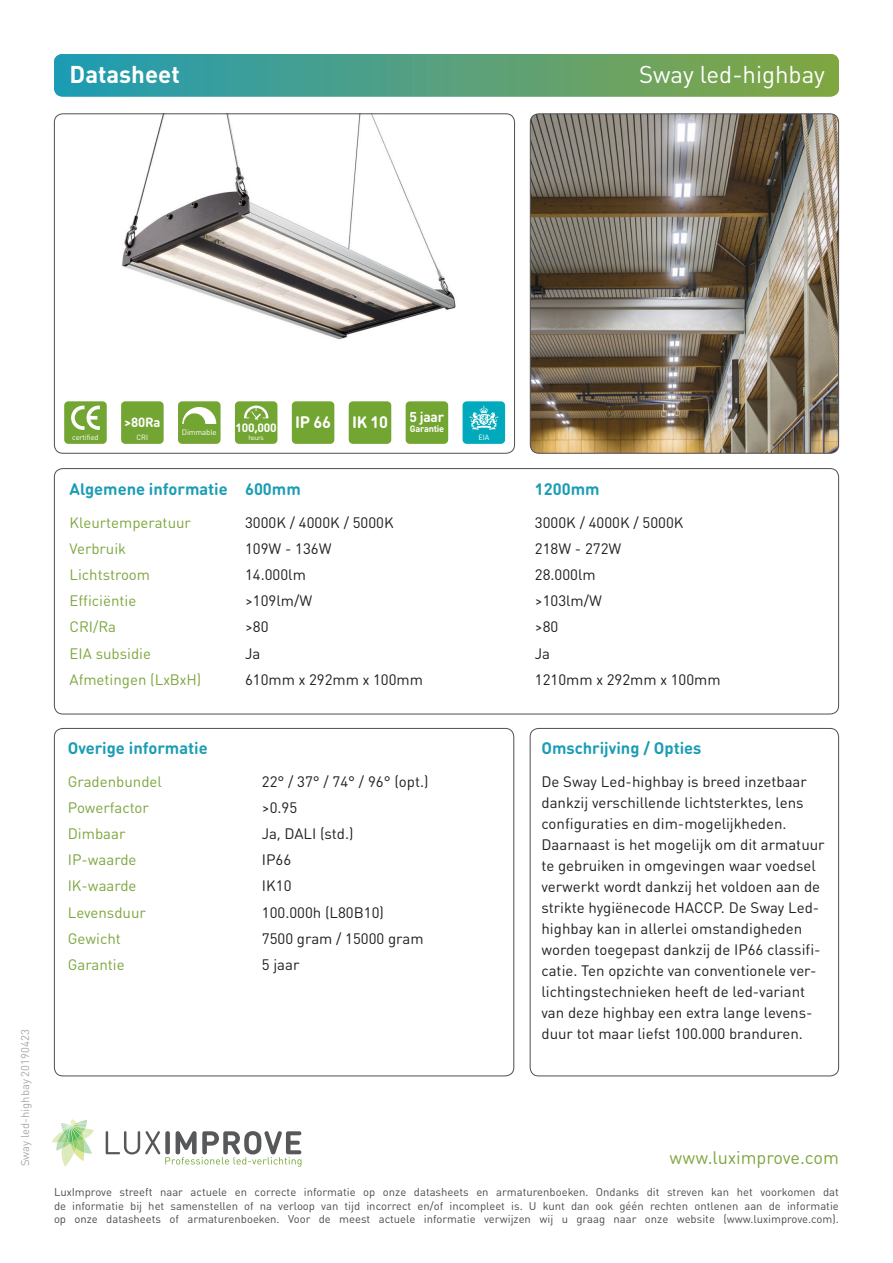
<style>
.page{position:relative;width:893px;height:1263px;background:#fff}
.page>*{position:absolute;margin:0;border:0;box-sizing:border-box;transform-origin:0 0}
.t1{font:24px "DINOT";color:#fff}
.t2{font:700 24px "DINOT";color:#fff}
.t3{font:18px "DIN Round Pro";color:#7fa741}
.t4{font:700 16.5px "DIN Round Pro";color:#1c9db4}
.t5{font:700 16.5px "DIN Round Pro";letter-spacing:-.02em;color:#fff}
.t6{font:15px/21px "DIN Round Pro";color:#231f20}
.t7{font:15px "DIN Round Pro";color:#7ea63f}
.t8{font:700 14.1px "DIN Round Pro";color:#fff}
.t9{font:700 13.2px "DIN Round Pro";color:#fff}
.t10{font:700 12px "DIN Round Pro";letter-spacing:-.02em;color:#fff}
.t11{font:11.25px/13.5px "DIN Round Pro";color:#4b4c4d;text-align:justify}
.t12{font:11.25px "DINOT";color:#a8a9ad}
.t13{font:700 9.15px "DIN Round Pro";letter-spacing:-.02em;color:#fff}
.t14{font:7.8px "DIN Round Pro";letter-spacing:-.02em;color:#fff}
.t15{font:7.5px "DIN Round Pro";letter-spacing:-.02em;color:#fff}
.t16{font:6.75px "DIN Round Pro";letter-spacing:-.075em;color:#fff}
</style>
<div class="page">
<svg style="left:54px;top:54px;width:785px;height:43px;background:#55a17c"></svg>
<img style="left:530px;top:114px;width:309px;height:339px">
<div style="left:530px;top:113px;width:309px;height:341px;border:1px solid #504f4f;border-radius:9px"></div>
<img style="left:122px;top:115px;width:334px;height:225px">
<div style="left:64px;top:401px;width:43px;height:43px;background:#73a532;border-radius:4px"></div>
<svg style="left:71px;top:406px;width:29px;height:24px"></svg>
<div style="left:121px;top:401px;width:43px;height:43px;background:#73a532;border-radius:4px"></div>
<div style="left:178px;top:401px;width:43px;height:43px;background:#73a532;border-radius:4px"></div>
<svg style="left:182px;top:407px;width:34px;height:17px"></svg>
<div style="left:235px;top:401px;width:42px;height:43px;background:#73a532;border-radius:4px"></div>
<svg style="left:244px;top:405px;width:24px;height:15px"></svg>
<div style="left:292px;top:401px;width:42px;height:43px;background:#73a532;border-radius:4px"></div>
<div style="left:349px;top:401px;width:42px;height:43px;background:#73a532;border-radius:4px"></div>
<div style="left:406px;top:401px;width:42px;height:43px;background:#73a532;border-radius:4px"></div>
<div style="left:463px;top:401px;width:42px;height:43px;background:#00aabc;border-radius:4px"></div>
<svg style="left:469px;top:406px;width:29px;height:24px"></svg>
<div style="left:54px;top:468px;width:785px;height:246px;border:1px solid #504f4f;border-radius:9px"></div>
<div style="left:530px;top:728px;width:309px;height:348px;border:1px solid #504f4f;border-radius:9px"></div>
<svg style="left:106px;top:1131px;width:195px;height:35px"></svg>
<svg style="left:52px;top:1119px;width:42px;height:47px"></svg>
<p class="t2" style="left:70px;top:58px;width:112px">Datasheet</p>
<p class="t1" style="left:639px;top:59px;width:187px">Sway led-highbay</p>
<p class="t12" style="left:18px;top:1166px;width:138px;rotate:-90deg">Sway led-highbay 20190423</p>
<p class="t9" style="left:124px;top:413px;width:38px">&gt;80Ra</p>
<p class="t15" style="left:72px;top:432px;width:28px">certified</p>
<p class="t15" style="left:137px;top:432px;width:13px">CRI</p>
<p class="t14" style="left:182px;top:427px;width:36px">Dimmable</p>
<p class="t10" style="left:236px;top:419px;width:42px">100,000</p>
<p class="t5" style="left:295px;top:411px;width:37px">IP 66</p>
<p class="t5" style="left:352px;top:411px;width:37px">IK 10</p>
<p class="t8" style="left:410px;top:407px;width:36px">5 jaar</p>
<p class="t13" style="left:410px;top:422px;width:36px">Garantie</p>
<p class="t16" style="left:248px;top:433px;width:17px">hours</p>
<p class="t15" style="left:478px;top:432px;width:13px">EIA</p>
<p class="t4" style="left:70px;top:477px;width:160px">Algemene informatie</p>
<p class="t4" style="left:245px;top:477px;width:57px">600mm</p>
<p class="t4" style="left:535px;top:477px;width:66px">1200mm</p>
<p class="t7" style="left:70px;top:512px;width:123px">Kleurtemperatuur</p>
<p class="t6" style="left:245px;top:511px;width:150px">3000K / 4000K / 5000K</p>
<p class="t6" style="left:535px;top:511px;width:150px">3000K / 4000K / 5000K</p>
<p class="t7" style="left:70px;top:538px;width:58px">Verbruik</p>
<p class="t7" style="left:70px;top:565px;width:82px">Lichtstroom</p>
<p class="t6" style="left:245px;top:537px;width:88px">109W - 136W</p>
<p class="t6" style="left:245px;top:563px;width:62px">14.000lm</p>
<p class="t6" style="left:535px;top:537px;width:88px">218W - 272W</p>
<p class="t6" style="left:535px;top:563px;width:62px">28.000lm</p>
<p class="t7" style="left:70px;top:591px;width:68px">Efficiëntie</p>
<p class="t6" style="left:245px;top:590px;width:69px">&gt;109lm/W</p>
<p class="t6" style="left:535px;top:590px;width:69px">&gt;103lm/W</p>
<p class="t7" style="left:70px;top:617px;width:48px">CRI/Ra</p>
<p class="t6" style="left:245px;top:616px;width:25px">&gt;80</p>
<p class="t6" style="left:535px;top:616px;width:25px">&gt;80</p>
<p class="t7" style="left:70px;top:643px;width:83px">EIA subsidie</p>
<p class="t6" style="left:245px;top:642px;width:17px">Ja</p>
<p class="t6" style="left:535px;top:642px;width:17px">Ja</p>
<p class="t7" style="left:70px;top:669px;width:133px">Afmetingen (LxBxH)</p>
<p class="t6" style="left:245px;top:668px;width:179px">610mm x 292mm x 100mm</p>
<p class="t6" style="left:535px;top:668px;width:187px">1210mm x 292mm x 100mm</p>
<p class="t4" style="left:68px;top:736px;width:141px">Overige informatie</p>
<p class="t7" style="left:68px;top:771px;width:96px">Gradenbundel</p>
<p class="t6" style="left:262px;top:770px;width:168px">22° / 37° / 74° / 96° (opt.)</p>
<p class="t7" style="left:68px;top:797px;width:83px">Powerfactor</p>
<p class="t6" style="left:262px;top:796px;width:37px">&gt;0.95</p>
<p class="t7" style="left:68px;top:824px;width:59px">Dimbaar</p>
<p class="t6" style="left:262px;top:822px;width:93px">Ja, DALI (std.)</p>
<p class="t7" style="left:68px;top:850px;width:70px">IP-waarde</p>
<p class="t6" style="left:262px;top:849px;width:31px">IP66</p>
<p class="t7" style="left:68px;top:876px;width:70px">IK-waarde</p>
<p class="t6" style="left:262px;top:875px;width:31px">IK10</p>
<p class="t7" style="left:68px;top:902px;width:80px">Levensduur</p>
<p class="t6" style="left:262px;top:901px;width:124px">100.000h (L80B10)</p>
<p class="t7" style="left:68px;top:928px;width:55px">Gewicht</p>
<p class="t6" style="left:262px;top:927px;width:163px">7500 gram / 15000 gram</p>
<p class="t7" style="left:68px;top:955px;width:59px">Garantie</p>
<p class="t6" style="left:262px;top:953px;width:39px">5 jaar</p>
<p class="t4" style="left:541px;top:736px;width:162px">Omschrijving / Opties</p>
<p class="t6" style="left:541px;top:770px;width:285px">De Sway Led-highbay is breed inzetbaar dankzij verschillende lichtsterktes, lens configuraties en dim-mogelijkheden.<br>Daarnaast is het mogelijk om dit armatuur te gebruiken in omgevingen waar voedsel verwerkt wordt dankzij het voldoen aan de strikte hygiënecode HACCP. De Sway Led&shy;highbay kan in allerlei omstandigheden worden toegepast dankzij de IP66 classifi&shy;catie. Ten opzichte van conventionele ver&shy;lichtingstechnieken heeft de led-variant van deze highbay een extra lange levens&shy;duur tot maar liefst 100.000 branduren.</p>
<p class="t3" style="left:670px;top:1145px;width:171px">www.luximprove.com</p>
<p class="t11" style="left:54px;top:1185px;width:786px">LuxImprove streeft naar actuele en correcte informatie op onze datasheets en armaturenboeken. Ondanks dit streven kan het voorkomen dat de informatie bij het samenstellen of na verloop van tijd incorrect en/of incompleet is. U kunt dan ook géén rechten ontlenen aan de informatie op onze datasheets of armaturenboeken. Voor de meest actuele informatie verwijzen wij u graag naar onze website (www.luximprove.com).</p>
</div>
